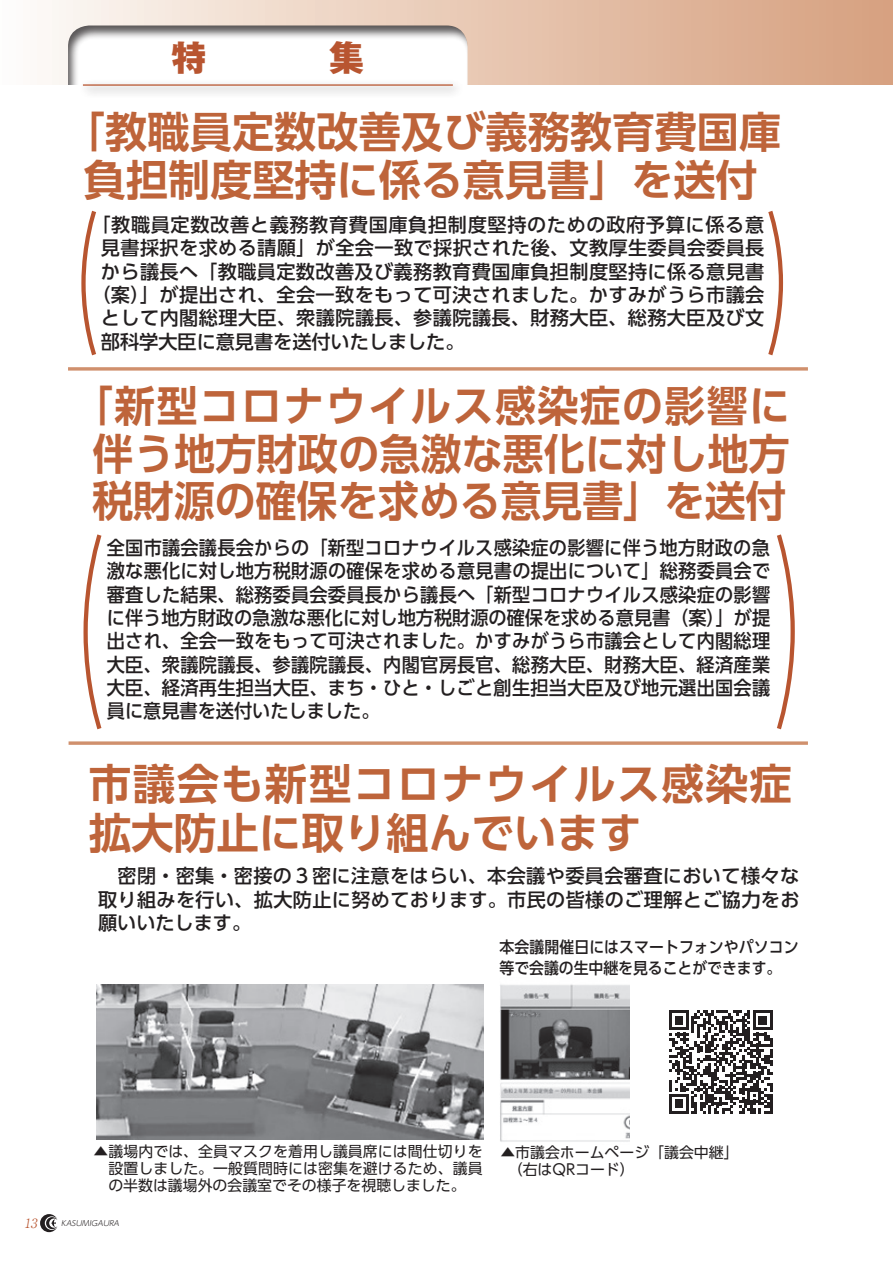
<style>
.page{position:relative;width:893px;height:1263px;background:#fff}
.page>*{position:absolute;margin:0;border:0;box-sizing:border-box;transform-origin:0 0}
.t1{font:700 42.45px/47.8px "UD Shin Go Pro De";letter-spacing:.005em;color:#be643a;text-align:center;scale:.96 1}
.t2{font:700 42.45px/47.8px "UD Shin Go Pro De";letter-spacing:.005em;color:#be643a;text-align:center}
.t3{font:700 42.45px/48.9px "UD Shin Go Pro De";letter-spacing:.035em;color:#be643a}
.t4{font:800 35.1px "Gothic MB101 Pro";color:#b85530}
.t5{font:500 19.2px/23.4px "UD Shin Go Pro";letter-spacing:.02em;color:#231f20;text-align:justify;scale:.95 1}
.t6{font:500 19.2px/23.4px "UD Shin Go Pro";letter-spacing:.02em;color:#231f20;text-align:justify}
.t7{font:500 19.2px "UD Shin Go Pro";color:#231f20}
.t8{font:500 15.9px/21.3px "UD Shin Go Pro";letter-spacing:.01em;color:#231f20;scale:.93 1}
.t9{font:14.85px/17px "UD Shin Go Pro";color:#231f20}
.t10{font:italic 300 12.75px "Ryumin Pr 6";color:#b85530}
.t11{font:italic 300 7.5px "UD Shin Go Pro";color:#231f20}
</style>
<div class="page">
<svg style="left:40px;top:1214px;width:17px;height:18px"></svg>
<div style="left:0;top:0;width:893px;height:85px;background:linear-gradient(to right,#fdfaf7,#d69e7c)"></div>
<svg style="left:81px;top:210px;width:15px;height:146px"></svg>
<svg style="left:768px;top:210px;width:16px;height:146px"></svg>
<img style="left:97px;top:985px;width:387px;height:154px">
<img style="left:500px;top:984px;width:129px;height:158px">
<svg style="left:83px;top:534px;width:19px;height:196px"></svg>
<svg style="left:777px;top:534px;width:18px;height:196px"></svg>
<svg style="left:669px;top:1010px;width:103px;height:103px"></svg>
<svg style="left:68px;top:367px;width:740px;height:4px;background:#d6a082"></svg>
<svg style="left:69px;top:741px;width:739px;height:4px;background:#d6a082"></svg>
<div style="left:66px;top:25px;width:402px;height:84px;background:#231f20;opacity:.75"></div>
<div style="left:0;top:85px;width:893px;height:21px;background:#fff"></div>
<div style="left:78px;top:79px;width:386px;height:19px;background:#f4f4f4"></div>
<hr style="left:83px;top:84px;width:370px;height:2px;background:#b85530">
<h2 class="t4" style="left:171px;top:28px;width:37px">特</h2>
<h2 class="t4" style="left:329px;top:28px;width:37px">集</h2>
<h1 class="t2" style="left:63px;top:107px;width:720px">「教職員定数改善及び義務教育費国庫負担制度堅持に係る意見書」を送付</h1>
<p class="t6" style="left:91px;top:212px;width:674px">「教職員定数改善と義務教育費国庫負担制度堅持のための政府予算に係る意</p>
<p class="t6" style="left:101px;top:236px;width:665px">見書採択を求める請願」が全会一致で採択された後、文教厚生委員会委員長</p>
<p class="t6" style="left:101px;top:259px;width:665px">から議長へ「教職員定数改善及び義務教育費国庫負担制度堅持に係る意見書</p>
<p class="t6" style="left:91px;top:282px;width:674px">（案）」が提出され、全会一致をもって可決されました。かすみがうら市議会</p>
<p class="t6" style="left:101px;top:306px;width:665px">として内閣総理大臣、衆議院議長、参議院議長、財務大臣、総務大臣及び文</p>
<p class="t7" style="left:101px;top:326px;width:365px">部科学大臣に意見書を送付いたしました。</p>
<h1 class="t1" style="left:72px;top:380px;width:749px">「新型コロナウイルス感染症の影響に伴う地方財政の急激な悪化に対し地方税財源の確保を求める意見書」を送付</h1>
<p class="t5" style="left:107px;top:535px;width:700px">全国市議会議長会からの「新型コロナウイルス感染症の影響に伴う地方財政の急激な悪化に対し地方税財源の確保を求める意見書の提出について」総務委員会で審査した結果、総務委員会委員長から議長へ「新型コロナウイルス感染症の影響に伴う地方財政の急激な悪化に対し地方税財源の確保を求める意見書（案）」が提出され、全会一致をもって可決されました。かすみがうら市議会として内閣総理大臣、衆議院議長、参議院議長、内閣官房長官、総務大臣、財務大臣、経済産業大臣、経済再生担当大臣、まち・ひと・しごと創生担当大臣及び地元選出国会議員に意見書を送付いたしました。</p>
<h1 class="t3" style="left:89px;top:758px;width:705px">市議会も新型コロナウイルス感染症拡大防止に取り組んでいます</h1>
<p class="t6" style="left:98px;top:864px;width:703px">　密閉・密集・密接の３密に注意をはらい、本会議や委員会審査において様々な取り組みを行い、拡大防止に努めております。市民の皆様のご理解とご協力をお願いいたします。</p>
<p class="t8" style="left:500px;top:936px;width:323px">本会議開催日にはスマートフォンやパソコン等で会議の生中継を見ることができます。</p>
<p class="t10" style="left:24px;top:1213px;width:18px">13</p>
<p class="t9" style="left:108px;top:1142px;width:376px;text-align:justify;text-indent:-15px">▲議場内では、全員マスクを着用し議員席には間仕切りを設置しました。一般質問時には密集を避けるため、議員の半数は議場外の会議室でその様子を視聴しました。</p>
<p class="t11" style="left:61px;top:1217px;width:62px">KASUMIGAURA</p>
<p class="t9" style="left:500px;top:1143px;width:240px">▲市議会ホームページ「議会中継「　（右はQRコード(</p>
</div>
